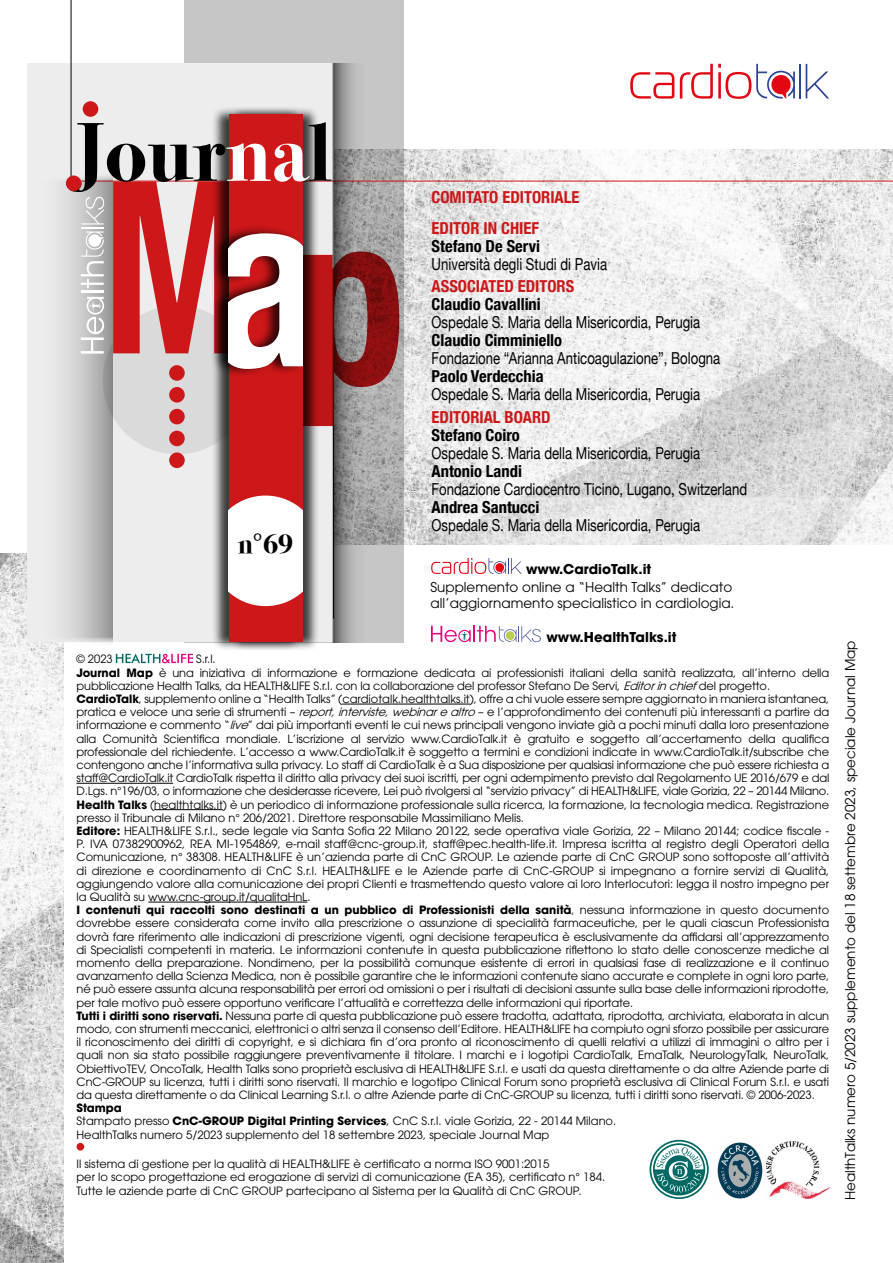
<style>
.page{position:relative;width:893px;height:1263px;background:#fff}
.page>*{position:absolute;margin:0;border:0;box-sizing:border-box;transform-origin:0 0}
.t1{font:700 27.9px "Bodoni Svty Two ITCTT";color:#000}
.t2{font:16.5px "Helvetica Neue";color:#000;scale:.8 1}
.t3{font:700 condensed 16.5px "Helvetica Neue";color:#000}
.t4{font:700 condensed 16.5px/30.8px "Helvetica Neue";color:#cd1719}
.t5{font:13.5px/16.5px "ITC Avant Garde Pro";color:#000}
.t6{font:700 13.5px "ITC Avant Garde Pro";color:#000}
.t7{font:11.4px/13.2px "ITC Avant Garde Pro";letter-spacing:-.01em;color:#000}
.s1{font-weight:700}
.s2{font-style:italic}
</style>
<div class="page">
<img style="left:0;top:553px;width:64px;height:710px">
<div style="left:184px;top:0;width:219px;height:642px;background:#c6c6c6"></div>
<img style="left:367px;top:150px;width:526px;height:394px">
<div style="left:28px;top:64px;width:306px;height:578px;background:#ededed"></div>
<div style="left:103px;top:306px;width:149px;height:148px;background:#dadada;border-radius:50%"></div>
<hr style="left:72px;top:181px;width:821px;height:1px;background:#cd1719">
<div style="left:169px;top:431px;width:16px;height:15px;background:#cd1719;border-radius:50%"></div>
<div style="left:169px;top:452px;width:16px;height:16px;background:#cd1719;border-radius:50%"></div>
<hr style="left:71px;top:0;width:1px;height:181px;background:#000">
<svg style="left:333px;top:64px;width:34px;height:578px"></svg>
<div style="left:211px;top:106px;width:91px;height:545px;background:#000;opacity:.75"></div>
<div style="left:229px;top:106px;width:91px;height:545px;background:#000;opacity:.75"></div>
<div style="left:229px;top:115px;width:73px;height:527px;background:#cd1719"></div>
<svg style="left:229px;top:495px;width:73px;height:111px;background:#faebec"></svg>
<hr style="left:342px;top:704px;width:128px;height:1px;background:#000">
<hr style="left:77px;top:783px;width:96px;height:1px;background:#000">
<hr style="left:154px;top:809px;width:69px;height:1px;background:#000">
<hr style="left:148px;top:902px;width:159px;height:1px;background:#000">
<svg style="left:116px;top:653px;width:77px;height:10px"></svg>
<div style="left:77px;top:1143px;width:7px;height:7px;background:#cd1719;border-radius:50%"></div>
<img style="left:717px;top:1142px;width:46px;height:56px">
<img style="left:766px;top:1141px;width:65px;height:59px">
<svg style="left:649px;top:1140px;width:60px;height:59px"></svg>
<svg style="left:651px;top:1141px;width:56px;height:56px"></svg>
<svg style="left:653px;top:1143px;width:52px;height:52px"></svg>
<svg style="left:655px;top:1145px;width:48px;height:47px"></svg>
<hr style="left:799px;top:64px;width:2px;height:34px;background:#2e4496">
<svg style="left:806px;top:64px;width:23px;height:34px"></svg>
<svg style="left:630px;top:64px;width:165px;height:35px"></svg>
<svg style="left:431px;top:626px;width:110px;height:16px"></svg>
<svg style="left:431px;top:558px;width:91px;height:16px"></svg>
<svg style="left:30px;top:177px;width:83px;height:469px;fill:#e4e4e4"></svg>
<svg style="left:69px;top:122px;width:330px;height:304px"></svg>
<div style="left:66px;top:176px;width:15px;height:15px;background:#cd1719;border-radius:50%"></div>
<div style="left:83px;top:101px;width:15px;height:16px;background:#cd1719;border-radius:50%"></div>
<h1 class="t1" style="left:238px;top:521px;width:57px">n°69</h1>
<h2 class="t4" style="left:432px;top:181px;width:149px">COMITATO EDITORIALE<br>EDITOR IN CHIEF</h2>
<h2 class="t3" style="left:432px;top:233px;width:110px">Stefano De Servi</h2>
<h2 class="t2" style="left:432px;top:252px;width:221px">Università degli Studi di Pavia</h2>
<h2 class="t4" style="left:432px;top:270px;width:144px">ASSOCIATED EDITORS</h2>
<h2 class="t3" style="left:432px;top:291px;width:111px">Claudio Cavallini</h2>
<h2 class="t2" style="left:432px;top:311px;width:337px">Ospedale S. Maria della Misericordia, Perugia</h2>
<h2 class="t3" style="left:432px;top:327px;width:132px">Claudio Cimminiello</h2>
<h2 class="t2" style="left:432px;top:347px;width:362px">Fondazione “Arianna Anticoagulazione”, Bologna</h2>
<h2 class="t3" style="left:432px;top:363px;width:114px">Paolo Verdecchia</h2>
<h2 class="t2" style="left:432px;top:383px;width:337px">Ospedale S. Maria della Misericordia, Perugia</h2>
<h2 class="t4" style="left:432px;top:400px;width:121px">EDITORIAL BOARD</h2>
<h2 class="t3" style="left:432px;top:421px;width:90px">Stefano Coiro</h2>
<h2 class="t2" style="left:432px;top:441px;width:337px">Ospedale S. Maria della Misericordia, Perugia</h2>
<h2 class="t3" style="left:432px;top:457px;width:92px">Antonio Landi</h2>
<h2 class="t2" style="left:432px;top:477px;width:396px">Fondazione Cardiocentro Ticino, Lugano, Switzerland</h2>
<h2 class="t3" style="left:432px;top:493px;width:109px">Andrea Santucci</h2>
<h2 class="t2" style="left:432px;top:513px;width:337px">Ospedale S. Maria della Misericordia, Perugia</h2>
<p class="t6" style="left:526px;top:560px;width:127px">www.CardioTalk.it</p>
<p class="t5" style="left:431px;top:578px;width:305px">Supplemento online a “Health Talks” dedicato all’aggiornamento specialistico in cardiologia.</p>
<p class="t6" style="left:546px;top:628px;width:132px">www.HealthTalks.it</p>
<p class="t7" style="left:77px;top:652px;width:38px">© 2023</p>
<p class="t7" style="left:77px;top:652px;width:754px;text-indent:120px">S.r.l.<br><span class="s1">Journal Map</span> è una iniziativa di informazione e formazione dedicata ai professionisti italiani della sanità realizzata, all’interno della pubblicazione Health Talks, da HEALTH&amp;LIFE S.r.l. con la collaborazione del professor Stefano De Servi, <span class="s2">Editorinchief</span>del progetto.<br><span class="s1">CardioTalk</span>, supplemento online a “Health Talks” (cardiotalk.healthtalks.it), offre a chi vuole essere sempre aggiornato in maniera istantanea, pratica e veloce una serie di strumenti – <span class="s2">report,interviste,webinarealtro</span>– e l’approfondimento dei contenuti più interessanti a partire da informazione e commento “<span class="s2">live</span>” dai più importanti eventi le cui news principali vengono inviate già a pochi minuti dalla loro presentazione alla Comunità Scientifica mondiale. L’iscrizione al servizio www.CardioTalk.it è gratuito e soggetto all’accertamento della qualifica professionale del richiedente. L’accesso a www.CardioTalk.it è soggetto a termini e condizioni indicate in www.CardioTalk.it/subscribe che contengono anche l’informativa sulla privacy. Lo staff di CardioTalk è a Sua disposizione per qualsiasi informazione che può essere richiesta a staff@CardioTalk.it CardioTalk rispetta il diritto alla privacy dei suoi iscritti, per ogni adempimento previsto dal Regolamento UE 2016/679 e dal D.Lgs. n°196/03, o informazione che desiderasse ricevere, Lei può rivolgersi al “servizio privacy” di HEALTH&amp;LIFE, viale Gorizia, 22 – 20144 Milano.<br><span class="s1">Health Talks</span> (healthtalks.it) è un periodico di informazione professionale sulla ricerca, la formazione, la tecnologia medica. Registrazione presso il Tribunale di Milano n° 206/2021. Direttore responsabile Massimiliano Melis.<br><span class="s1">Editore:</span> HEALTH&amp;LIFE S.r.l., sede legale via Santa Sofia 22 Milano 20122, sede operativa viale Gorizia, 22 – Milano 20144; codice fiscale - P. IVA 07382900962, REA MI-1954869, e-mail staff@cnc-group.it, staff@pec.health-life.it. Impresa iscritta al registro degli Operatori della Comunicazione, n° 38308. HEALTH&amp;LIFE è un’azienda parte di CnC GROUP. Le aziende parte di CnC GROUP sono sottoposte all’attività di direzione e coordinamento di CnC S.r.l. HEALTH&amp;LIFE e le Aziende parte di CnC-GROUP si impegnano a fornire servizi di Qualità, aggiungendo valore alla comunicazione dei propri Clienti e trasmettendo questo valore ai loro Interlocutori: legga il nostro impegno per la Qualità su www.cnc-group.it/qualitaHnL.<br><span class="s1">I contenuti qui raccolti sono destinati a un pubblico di Professionisti della sanità</span>, nessuna informazione in questo documento dovrebbe essere considerata come invito alla prescrizione o assunzione di specialità farmaceutiche, per le quali ciascun Professionista dovrà fare riferimento alle indicazioni di prescrizione vigenti, ogni decisione terapeutica è esclusivamente da affidarsi all’apprezzamento di Specialisti competenti in materia. Le informazioni contenute in questa pubblicazione riflettono lo stato delle conoscenze mediche al momento della preparazione. Nondimeno, per la possibilità comunque esistente di errori in qualsiasi fase di realizzazione e il continuo avanzamento della Scienza Medica, non è possibile garantire che le informazioni contenute siano accurate e complete in ogni loro parte, né può essere assunta alcuna responsabilità per errori od omissioni o per i risultati di decisioni assunte sulla base delle informazioni riprodotte, per tale motivo può essere opportuno verificare l’attualità e correttezza delle informazioni qui riportate.<br><span class="s1">Tutti i diritti sono riservati.</span> Nessuna parte di questa pubblicazione può essere tradotta, adattata, riprodotta, archiviata, elaborata in alcun modo, con strumenti meccanici, elettronici o altri senza il consenso dell’Editore. HEALTH&amp;LIFE ha compiuto ogni sforzo possibile per assicurare il riconoscimento dei diritti di copyright, e si dichiara fin d’ora pronto al riconoscimento di quelli relativi a utilizzi di immagini o altro per i quali non sia stato possibile raggiungere preventivamente il titolare. I marchi e i logotipi CardioTalk, EmaTalk, NeurologyTalk, NeuroTalk, ObiettivoTEV, OncoTalk, Health Talks sono proprietà esclusiva di HEALTH&amp;LIFE S.r.l. e usati da questa direttamente o da altre Aziende parte di CnC-GROUP su licenza, tutti i diritti sono riservati. Il marchio e logotipo Clinical Forum sono proprietà esclusiva di Clinical Forum S.r.l. e usati da questa direttamente o da Clinical Learning S.r.l. o altre Aziende parte di CnC-GROUP su licenza, tutti i diritti sono riservati. © 2006-2023.</p>
<p class="t7" style="left:77px;top:1101px;width:541px"><span class="s1">Stampa<br></span>Stampato presso <span class="s1">CnC-GROUP Digital Printing Services</span>, CnC S.r.l. viale Gorizia, 22 - 20144 Milano.<br>HealthTalks numero 5/2023 supplemento del 18 settembre 2023, speciale Journal Map</p>
<p class="t7" style="left:77px;top:1157px;width:530px">Il sistema di gestione per la qualità di HEALTH&amp;LIFE è certificato a norma ISO 9001:2015<br>per lo scopo progettazione ed erogazione di servizi di comunicazione (EA 35), certificato n° 184.<br>Tutte le aziende parte di CnC GROUP partecipano al Sistema per la Qualità di CnC GROUP.</p>
<p class="t5" style="left:842px;top:1200px;width:561px;rotate:-90deg">HealthTalks numero 5/2023 supplemento del 18 settembre 2023, speciale Journal Map</p>
</div>
